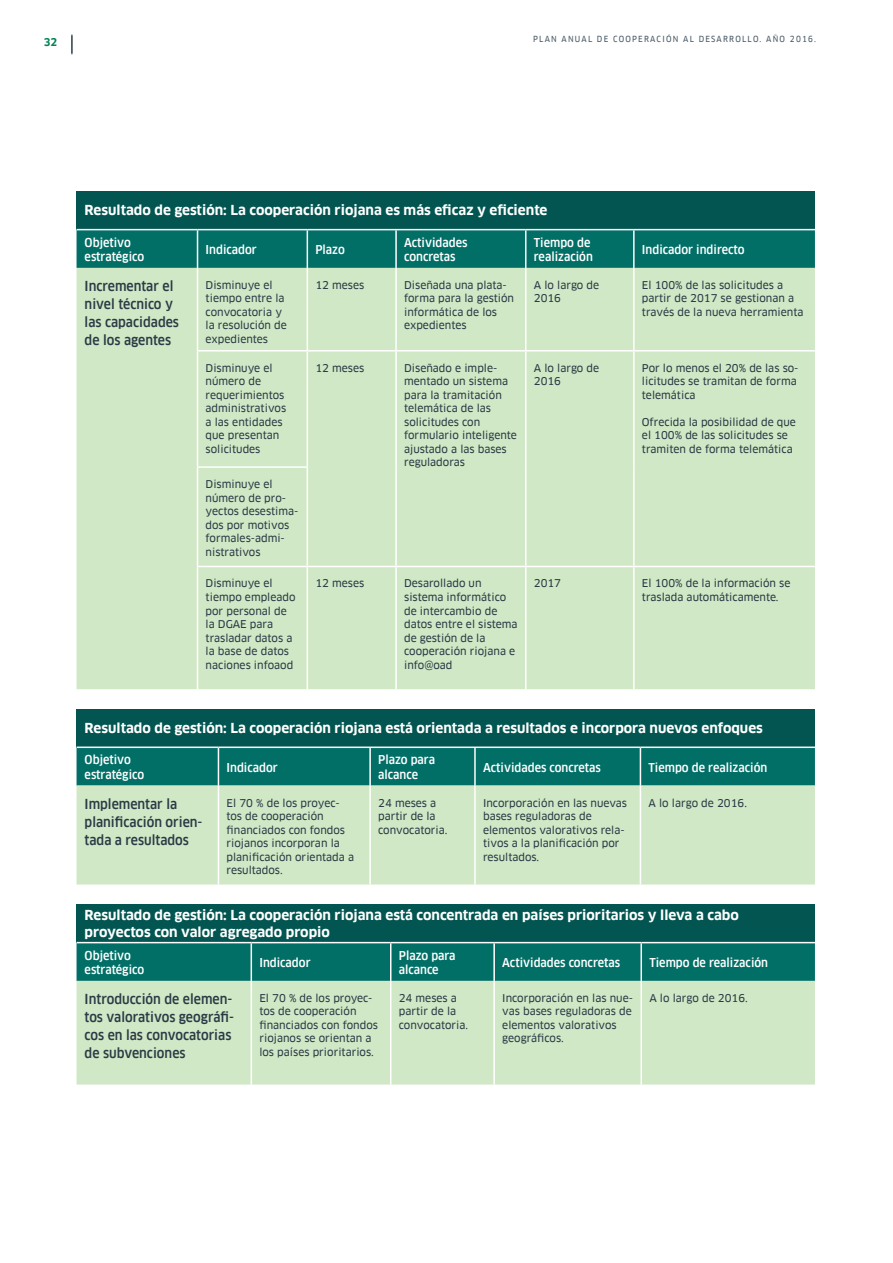
<style>
.page{position:relative;width:893px;height:1263px;background:#fff}
.page>*{position:absolute;margin:0;border:0;box-sizing:border-box;transform-origin:0 0}
.t1{font:700 13.5px/16.2px "Clan Offc Pro";color:#fff}
.t2{font:500 13.5px/18px "Clan Offc Pro Narr";color:#2b3a45}
.t3{font:500 12px/14.4px "Clan Offc Pro Narr";color:#fff}
.t4{font:10.5px/13.5px "Clan Offc Pro News";color:#2b3a45}
.t5{font:700 10.5px "Clan Offc Pro";color:#008554}
.t6{font:8.25px "Clan Offc Pro Narr News";letter-spacing:.15em;color:#475865}
</style>
<div class="page">
<svg style="left:72px;top:35px;width:1px;height:19px"></svg>
<div style="left:77px;top:191px;width:738px;height:39px;background:#025550"></div>
<div style="left:77px;top:230px;width:738px;height:38px;background:#026f67"></div>
<div style="left:77px;top:268px;width:738px;height:421px;background:#d1e8c6"></div>
<hr style="left:197px;top:230px;width:1px;height:38px;background:#fff">
<hr style="left:307px;top:230px;width:1px;height:38px;background:#fff">
<hr style="left:395px;top:230px;width:2px;height:38px;background:#fff">
<hr style="left:525px;top:230px;width:1px;height:38px;background:#fff">
<hr style="left:633px;top:230px;width:2px;height:38px;background:#fff">
<hr style="left:197px;top:268px;width:1px;height:82px;background:#fff">
<hr style="left:307px;top:268px;width:1px;height:82px;background:#fff">
<hr style="left:395px;top:268px;width:2px;height:82px;background:#fff">
<hr style="left:525px;top:268px;width:1px;height:82px;background:#fff">
<hr style="left:633px;top:268px;width:2px;height:82px;background:#fff">
<hr style="left:197px;top:350px;width:110px;height:1px;background:#fff">
<hr style="left:197px;top:351px;width:1px;height:115px;background:#fff">
<hr style="left:307px;top:350px;width:89px;height:1px;background:#fff">
<hr style="left:307px;top:351px;width:1px;height:115px;background:#fff">
<hr style="left:396px;top:350px;width:130px;height:1px;background:#fff">
<hr style="left:395px;top:351px;width:2px;height:116px;background:#fff">
<hr style="left:526px;top:350px;width:108px;height:1px;background:#fff">
<hr style="left:525px;top:351px;width:1px;height:116px;background:#fff">
<hr style="left:634px;top:350px;width:181px;height:1px;background:#fff">
<hr style="left:633px;top:351px;width:2px;height:116px;background:#fff">
<hr style="left:395px;top:467px;width:2px;height:99px;background:#fff">
<hr style="left:525px;top:467px;width:1px;height:99px;background:#fff">
<hr style="left:633px;top:467px;width:2px;height:99px;background:#fff">
<hr style="left:197px;top:466px;width:111px;height:2px;background:#fff">
<hr style="left:197px;top:468px;width:1px;height:98px;background:#fff">
<hr style="left:307px;top:468px;width:1px;height:98px;background:#fff">
<hr style="left:77px;top:229px;width:121px;height:1px;background:#fff">
<hr style="left:198px;top:229px;width:109px;height:1px;background:#fff">
<hr style="left:307px;top:229px;width:89px;height:1px;background:#fff">
<hr style="left:396px;top:229px;width:130px;height:1px;background:#fff">
<hr style="left:526px;top:229px;width:108px;height:1px;background:#fff">
<hr style="left:634px;top:229px;width:181px;height:1px;background:#fff">
<hr style="left:197px;top:566px;width:110px;height:1px;background:#fff">
<hr style="left:197px;top:567px;width:1px;height:122px;background:#fff">
<hr style="left:307px;top:566px;width:89px;height:1px;background:#fff">
<hr style="left:307px;top:567px;width:1px;height:122px;background:#fff">
<hr style="left:396px;top:566px;width:130px;height:1px;background:#fff">
<hr style="left:395px;top:567px;width:2px;height:122px;background:#fff">
<hr style="left:526px;top:566px;width:108px;height:1px;background:#fff">
<hr style="left:525px;top:567px;width:1px;height:122px;background:#fff">
<hr style="left:634px;top:566px;width:181px;height:1px;background:#fff">
<hr style="left:633px;top:567px;width:2px;height:122px;background:#fff">
<div style="left:77px;top:709px;width:738px;height:38px;background:#025550"></div>
<div style="left:77px;top:748px;width:738px;height:37px;background:#026f67"></div>
<div style="left:77px;top:785px;width:738px;height:99px;background:#d1e8c6"></div>
<hr style="left:218px;top:748px;width:1px;height:37px;background:#fff">
<hr style="left:369px;top:748px;width:2px;height:37px;background:#fff">
<hr style="left:474px;top:748px;width:2px;height:37px;background:#fff">
<hr style="left:640px;top:748px;width:1px;height:37px;background:#fff">
<hr style="left:218px;top:785px;width:1px;height:99px;background:#fff">
<hr style="left:369px;top:785px;width:2px;height:99px;background:#fff">
<hr style="left:474px;top:785px;width:2px;height:99px;background:#fff">
<hr style="left:640px;top:785px;width:1px;height:99px;background:#fff">
<hr style="left:77px;top:746px;width:141px;height:2px;background:#fff">
<hr style="left:218px;top:746px;width:152px;height:2px;background:#fff">
<hr style="left:370px;top:746px;width:105px;height:2px;background:#fff">
<hr style="left:475px;top:746px;width:165px;height:2px;background:#fff">
<hr style="left:640px;top:746px;width:175px;height:2px;background:#fff">
<div style="left:77px;top:904px;width:738px;height:39px;background:#025550"></div>
<div style="left:77px;top:943px;width:738px;height:38px;background:#026f67"></div>
<div style="left:77px;top:981px;width:738px;height:103px;background:#d1e8c6"></div>
<hr style="left:251px;top:943px;width:1px;height:38px;background:#fff">
<hr style="left:390px;top:943px;width:1px;height:38px;background:#fff">
<hr style="left:493px;top:943px;width:2px;height:38px;background:#fff">
<hr style="left:640px;top:943px;width:2px;height:38px;background:#fff">
<hr style="left:251px;top:981px;width:1px;height:103px;background:#fff">
<hr style="left:390px;top:981px;width:1px;height:103px;background:#fff">
<hr style="left:493px;top:981px;width:2px;height:103px;background:#fff">
<hr style="left:640px;top:981px;width:2px;height:103px;background:#fff">
<hr style="left:77px;top:942px;width:174px;height:1px;background:#fff">
<hr style="left:251px;top:942px;width:140px;height:1px;background:#fff">
<hr style="left:391px;top:942px;width:103px;height:1px;background:#fff">
<hr style="left:494px;top:942px;width:147px;height:1px;background:#fff">
<hr style="left:641px;top:942px;width:174px;height:1px;background:#fff">
<p class="t5" style="left:44px;top:36px;width:15px">32</p>
<p class="t6" style="left:533px;top:35px;width:285px">PLAN ANUAL DE COOPERACIÓN AL DESARROLLO. AÑO 2016.</p>
<p class="t1" style="left:85px;top:202px;width:464px">Resultado de gestión: La cooperación riojana es más eficaz y eficiente</p>
<p class="t3" style="left:85px;top:235px;width:61px">Objetivo estratégico</p>
<p class="t3" style="left:206px;top:242px;width:53px">Indicador</p>
<p class="t3" style="left:315px;top:242px;width:31px">Plazo</p>
<p class="t3" style="left:404px;top:235px;width:65px">Actividades concretas</p>
<p class="t3" style="left:534px;top:235px;width:61px">Tiempo de realización</p>
<p class="t3" style="left:642px;top:242px;width:104px">Indicador indirecto</p>
<p class="t2" style="left:85px;top:277px;width:96px">Incrementar el nivel técnico y las capacidades de los agentes</p>
<p class="t4" style="left:206px;top:278px;width:83px">Disminuye el tiempo entre la convocatoria y la resolución de expedientes</p>
<p class="t4" style="left:315px;top:278px;width:50px">12 meses</p>
<p class="t4" style="left:404px;top:278px;width:111px">Diseñada una plata&shy;forma para la gestión informática de los expedientes</p>
<p class="t4" style="left:534px;top:278px;width:67px">A lo largo de<br>2016</p>
<p class="t4" style="left:642px;top:278px;width:163px">El 100% de las solicitudes a partir de 2017 se gestionan a través de la nueva herramienta</p>
<p class="t4" style="left:206px;top:361px;width:82px">Disminuye el número de requerimientos administrativos a las entidades que presentan solicitudes</p>
<p class="t4" style="left:315px;top:361px;width:50px">12 meses</p>
<p class="t4" style="left:404px;top:361px;width:114px">Diseñado e imple&shy;mentado un sistema para la tramitación telemática de las solicitudes con formulario inteligente ajustado a las bases reguladoras</p>
<p class="t4" style="left:534px;top:361px;width:67px">A lo largo de<br>2016</p>
<p class="t4" style="left:642px;top:361px;width:158px">Por lo menos el 20% de las so&shy;licitudes se tramitan de forma telemática</p>
<p class="t4" style="left:642px;top:415px;width:156px">Ofrecida la posibilidad de que el 100% de las solicitudes se tramiten de forma telemática</p>
<p class="t4" style="left:206px;top:477px;width:94px">Disminuye el número de pro&shy;yectos desestima&shy;dos por motivos formales-admi&shy;nistrativos</p>
<p class="t4" style="left:206px;top:577px;width:91px">Disminuye el tiempo empleado por personal de la DGAE para trasladar datos a la base de datos naciones infoaod</p>
<p class="t4" style="left:315px;top:577px;width:50px">12 meses</p>
<p class="t4" style="left:404px;top:577px;width:115px">Desarollado un sistema informático de intercambio de datos entre el sistema de gestión de la cooperación riojana e info@oad</p>
<p class="t4" style="left:534px;top:577px;width:29px">2017</p>
<p class="t4" style="left:642px;top:577px;width:150px">El 100% de la información se traslada automáticamente.</p>
<p class="t1" style="left:85px;top:720px;width:680px">Resultado de gestión: La cooperación riojana está orientada a resultados e incorpora nuevos enfoques</p>
<p class="t3" style="left:85px;top:753px;width:61px">Objetivo estratégico</p>
<p class="t3" style="left:227px;top:760px;width:53px">Indicador</p>
<p class="t3" style="left:378px;top:753px;width:58px">Plazo para alcance</p>
<p class="t3" style="left:483px;top:760px;width:119px">Actividades concretas</p>
<p class="t3" style="left:648px;top:760px;width:120px">Tiempo de realización</p>
<p class="t2" style="left:85px;top:795px;width:119px">Implementar la planificación orien&shy;tada a resultados</p>
<p class="t4" style="left:227px;top:796px;width:129px">El 70 % de los proyec&shy;tos de cooperación financiados con fondos riojanos incorporan la planificación orientada a resultados.</p>
<p class="t4" style="left:378px;top:796px;width:71px">24 meses a partir de la convocatoria.</p>
<p class="t4" style="left:483px;top:796px;width:145px">Incorporación en las nuevas bases reguladoras de elementos valorativos rela&shy;tivos a la planificación por resultados.</p>
<p class="t4" style="left:648px;top:796px;width:100px">A lo largo de 2016.</p>
<p class="t1" style="left:85px;top:907px;width:656px">Resultado de gestión: La cooperación riojana está concentrada en países prioritarios y lleva a cabo proyectos con valor agregado propio</p>
<p class="t3" style="left:85px;top:948px;width:61px">Objetivo estratégico</p>
<p class="t3" style="left:259px;top:955px;width:53px">Indicador</p>
<p class="t3" style="left:399px;top:948px;width:58px">Plazo para alcance</p>
<p class="t3" style="left:502px;top:955px;width:119px">Actividades concretas</p>
<p class="t3" style="left:649px;top:955px;width:120px">Tiempo de realización</p>
<p class="t2" style="left:85px;top:990px;width:151px">Introducción de elemen&shy;tos valorativos geográfi&shy;cos en las convocatorias de subvenciones</p>
<p class="t4" style="left:259px;top:991px;width:120px">El 70 % de los proyec&shy;tos de cooperación financiados con fondos riojanos se orientan a los países prioritarios.</p>
<p class="t4" style="left:399px;top:991px;width:71px">24 meses a partir de la convocatoria.</p>
<p class="t4" style="left:502px;top:991px;width:132px">Incorporación en las nue&shy;vas bases reguladoras de elementos valorativos geográficos.</p>
<p class="t4" style="left:649px;top:991px;width:100px">A lo largo de 2016.</p>
</div>
